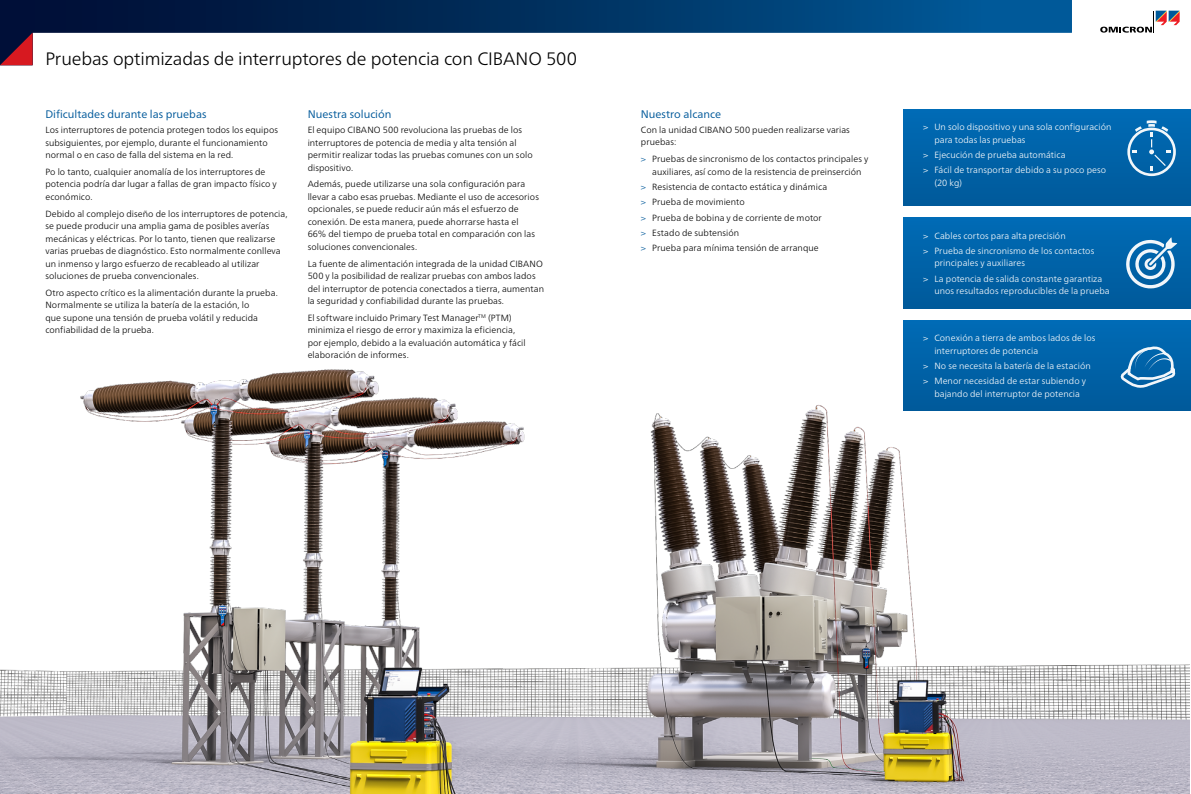
<style>
.page{position:relative;width:1191px;height:794px;background:#fff}
.page>*{position:absolute;margin:0;border:0;box-sizing:border-box;transform-origin:0 0}
.Content_-_Page_Headl{font:300 18px "Frutiger Neue LTW1 G";letter-spacing:-.01em;color:#000}
.Content_-_Headline_1{font:11px "Frutiger Neue LTW1 G";color:#00599a}
.Content_-_Normal{font:300 9px/12.5px "Frutiger Neue LTW1 G";letter-spacing:.01em;color:#000}
.t1{font:300 9px/12.5px "Frutiger Neue LTW1 G";letter-spacing:.01em;color:#fff}
.s1{color:#00599a}
</style>
<div class="page">
<svg style="left:1100px;top:11px;width:79px;height:22px"></svg>
<svg style="left:0;top:0;width:1071px;height:33px;background:#013263"></svg>
<svg style="left:0;top:33px;width:33px;height:32px"></svg>
<img style="left:0;top:369px;width:1189px;height:425px">
<div style="left:903px;top:109px;width:288px;height:97px;background:linear-gradient(to bottom,#006bb6,#00599a)"></div>
<svg style="left:1127px;top:120px;width:48px;height:56px;background:#3282ba"></svg>
<div style="left:903px;top:217px;width:288px;height:91px;background:linear-gradient(to right,#0062a8,#0062a8)"></div>
<svg style="left:1126px;top:237px;width:51px;height:51px"></svg>
<div style="left:903px;top:320px;width:288px;height:91px;background:linear-gradient(to right,#0062a8,#0062a8)"></div>
<svg style="left:1119px;top:345px;width:56px;height:44px;background:#3683ba"></svg>
<p class="Content_-_Page_Headl" style="left:45px;top:48px;width:533px">Pruebas optimizadas de interruptores de potencia con CIBANO 500</p>
<p class="Content_-_Headline_1" style="left:45px;top:107px;width:163px">Dificultades durante las pruebas</p>
<p class="Content_-_Normal" style="left:45px;top:124px;width:234px">Los interruptores de potencia protegen todos los equipos subsiguientes, por ejemplo, durante el funcionamiento normal o en caso de falla del sistema en la red.</p>
<p class="Content_-_Normal" style="left:45px;top:165px;width:233px">Po lo tanto, cualquier anomalía de los interruptores de potencia podría dar lugar a fallas de gran impacto físico y económico.</p>
<p class="Content_-_Normal" style="left:45px;top:207px;width:244px">Debido al complejo diseño de los interruptores de potencia, se puede producir una amplia gama de posibles averías mecánicas y eléctricas. Por lo tanto, tienen que realizarse varias pruebas de diagnóstico. Esto normalmente conlleva un inmenso y largo esfuerzo de recableado al utilizar soluciones de prueba convencionales.</p>
<p class="Content_-_Normal" style="left:45px;top:286px;width:234px">Otro aspecto crítico es la alimentación durante la prueba.<br>Normalmente se utiliza la batería de la estación, lo<br>que supone una tensión de prueba volátil y reducida confiabilidad de la prueba.</p>
<p class="Content_-_Headline_1" style="left:308px;top:107px;width:85px">Nuestra solución</p>
<p class="Content_-_Normal" style="left:308px;top:124px;width:226px">El equipo CIBANO 500 revoluciona las pruebas de los interruptores de potencia de media y alta tensión al permitir realizar todas las pruebas comunes con un solo dispositivo.</p>
<p class="Content_-_Normal" style="left:308px;top:178px;width:233px">Además, puede utilizarse una sola configuración para llevar a cabo esas pruebas. Mediante el uso de accesorios opcionales, se puede reducir aún más el esfuerzo de conexión. De esta manera, puede ahorrarse hasta el 66% del tiempo de prueba total en comparación con las soluciones convencionales.</p>
<p class="Content_-_Normal" style="left:308px;top:257px;width:238px">La fuente de alimentación integrada de la unidad CIBANO 500 y la posibilidad de realizar pruebas con ambos lados del interruptor de potencia conectados a tierra, aumentan la seguridad y confiabilidad durante las pruebas.</p>
<p class="Content_-_Normal" style="left:308px;top:311px;width:220px">El software incluido Primary Test Manager<sup>TM</sup> (PTM) minimiza el riesgo de error y maximiza la eficiencia, por ejemplo, debido a la evaluación automática y fácil elaboración de informes.</p>
<p class="Content_-_Headline_1" style="left:641px;top:107px;width:82px">Nuestro alcance</p>
<p class="Content_-_Normal" style="left:641px;top:123px;width:210px">Con la unidad CIBANO 500 pueden realizarse varias pruebas:</p>
<p class="Content_-_Normal" style="left:641px;top:153px;width:229px;text-align:center"><span class="s1">&gt;</span> Pruebas de sincronismo de los contactos principales y auxiliares, así como de la resistencia de preinserción</p>
<p class="Content_-_Normal" style="left:641px;top:180px;width:188px"><span class="s1">&gt;</span> Resistencia de contacto estática y dinámica</p>
<p class="Content_-_Normal" style="left:641px;top:196px;width:105px"><span class="s1">&gt;</span> Prueba de movimiento</p>
<p class="Content_-_Normal" style="left:641px;top:211px;width:182px"><span class="s1">&gt;</span> Prueba de bobina y de corriente de motor</p>
<p class="Content_-_Normal" style="left:641px;top:226px;width:100px"><span class="s1">&gt;</span> Estado de subtensión</p>
<p class="Content_-_Normal" style="left:641px;top:242px;width:179px"><span class="s1">&gt;</span> Prueba para mínima tensión de arranque</p>
<p class="t1" style="left:934px;top:121px;width:178px;text-indent:-11px">&gt; Un solo dispositivo y una sola configuración para todas las pruebas</p>
<p class="t1" style="left:923px;top:149px;width:144px">&gt; Ejecución de prueba automática</p>
<p class="t1" style="left:934px;top:164px;width:173px;text-indent:-11px">&gt; Fácil de transportar debido a su poco peso (20 kg)</p>
<p class="t1" style="left:923px;top:229px;width:144px">&gt; Cables cortos para alta precisión</p>
<p class="t1" style="left:934px;top:244px;width:161px;text-indent:-11px">&gt; Prueba de sincronismo de los contactos principales y auxiliares</p>
<p class="t1" style="left:934px;top:272px;width:177px;text-indent:-11px">&gt; La potencia de salida constante garantiza unos resultados reproducibles de la prueba</p>
<p class="t1" style="left:934px;top:331px;width:163px;text-indent:-11px">&gt; Conexión a tierra de ambos lados de los interruptores de potencia</p>
<p class="t1" style="left:923px;top:359px;width:169px">&gt; No se necesita la batería de la estación</p>
<p class="t1" style="left:923px;top:375px;width:164px;text-align:center">&gt; Menor necesidad de estar subiendo y bajando del interruptor de potencia</p>
</div>
